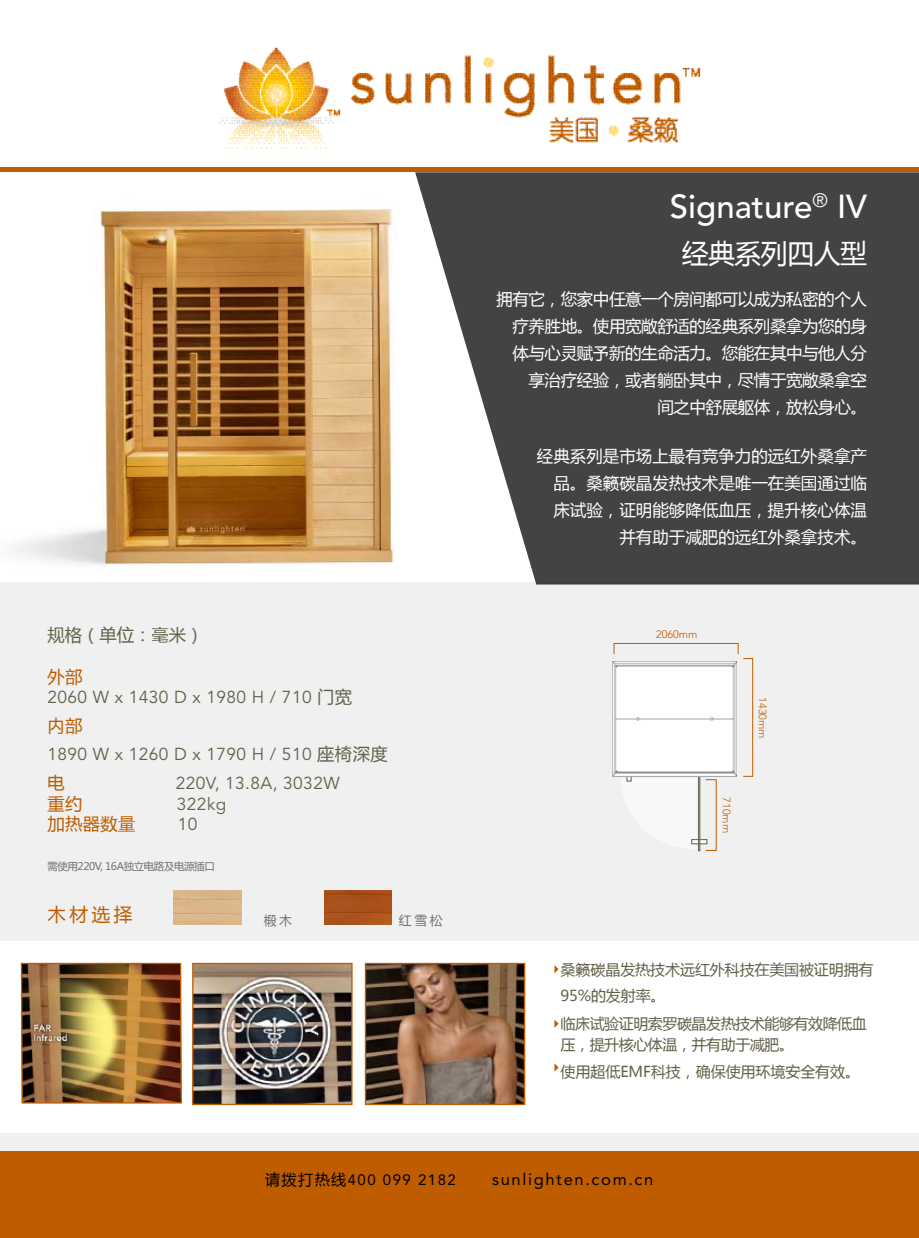
<style>
.page{position:relative;width:919px;height:1238px;background:#fff}
.page>*{position:absolute;margin:0;border:0;box-sizing:border-box;transform-origin:0 0}
.t1{font:500 33px "Avenir LT Std";color:#fff}
.t2{font:27px "Microsoft Ya Hei";letter-spacing:-.025em;color:#fff}
.t3{font:18.45px "Microsoft Ya Hei";color:#c05c00}
.t4{font:17.25px "Avenir LT Std";letter-spacing:.025em;color:#63614a}
.t5{font:17.25px "Microsoft Ya Hei";letter-spacing:.025em;color:#bf5c00}
.t6{font:17.25px "Microsoft Ya Hei";color:#63614a}
.t7{font:16.5px/27px "Microsoft Ya Hei";letter-spacing:-.025em;color:#fff;text-align:right}
.t8{font:16.5px/27px "Microsoft Ya Hei";color:#fff;text-align:right}
.t9{font:16.5px "Avenir LT Std";letter-spacing:.1em;color:#000}
.t10{font:15px/25.5px "Microsoft Ya Hei";letter-spacing:-.01em;color:#63614a}
.t11{font:15px/21px "Microsoft Ya Hei";letter-spacing:-.03em;color:#63614a}
.t12{font:15px "Avenir LT Std";letter-spacing:.1em;color:#000}
.t13{font:12.9px "Microsoft Ya Hei";color:#727171}
.t14{font:300 10.95px "Avenir LT Std";color:#bf5c00}
.t15{font:10.5px "Microsoft Ya Hei";letter-spacing:-.04em;color:#727171}
.s1{font-family:"Microsoft Ya Hei"}
</style>
<div class="page">
<img style="left:15px;top:208px;width:381px;height:357px">
<img style="left:219px;top:47px;width:482px;height:112px">
<div style="left:0;top:582px;width:918px;height:583px;background:#eff0ef"></div>
<div style="left:0;top:1151px;width:918px;height:86px;background:#bf5c00"></div>
<div style="left:0;top:167px;width:918px;height:5px;background:#bf5c00"></div>
<div style="left:0;top:941px;width:918px;height:191px;background:#fff"></div>
<img style="left:20px;top:962px;width:162px;height:142px">
<img style="left:194px;top:964px;width:156px;height:139px">
<div style="left:192px;top:962px;width:160px;height:143px;border:1px solid #bf5c00"></div>
<img style="left:367px;top:964px;width:156px;height:139px">
<div style="left:365px;top:962px;width:160px;height:143px;border:1px solid #bf5c00"></div>
<svg style="left:554px;top:965px;width:4px;height:8px"></svg>
<svg style="left:554px;top:1063px;width:4px;height:8px"></svg>
<svg style="left:554px;top:1019px;width:4px;height:8px"></svg>
<svg style="left:415px;top:172px;width:503px;height:412px;background:#595959"></svg>
<svg style="left:620px;top:776px;width:76px;height:69px"></svg>
<svg style="left:691px;top:839px;width:14px;height:5px"></svg>
<div style="left:698px;top:775px;width:2px;height:75px;border:1px solid #63614a"></div>
<div style="left:613px;top:643px;width:125px;height:11px;border:1px solid #bf5c00"></div>
<img style="left:612px;top:662px;width:124px;height:114px">
<img style="left:324px;top:890px;width:68px;height:34px">
<p class="t6" style="left:47px;top:623px;width:157px">规格（单位：毫米）</p>
<p class="t5" style="left:47px;top:664px;width:36px">外部</p>
<p class="t4" style="left:47px;top:687px;width:306px">2060 W x 1430 D x 1980 H / 710 <span class="s1">门宽</span></p>
<p class="t5" style="left:47px;top:714px;width:36px">内部</p>
<p class="t4" style="left:47px;top:744px;width:342px">1890 W x 1260 D x 1790 H / 510 <span class="s1">座椅深度</span></p>
<p class="t5" style="left:47px;top:771px;width:19px">电</p>
<p class="t4" style="left:176px;top:773px;width:165px">220V, 13.8A, 3032W</p>
<p class="t5" style="left:47px;top:791px;width:36px">重约</p>
<p class="t4" style="left:177px;top:793px;width:51px">322kg</p>
<p class="t5" style="left:47px;top:812px;width:89px">加热器数量</p>
<p class="t4" style="left:178px;top:814px;width:21px">10</p>
<p class="t15" style="left:47px;top:858px;width:169px">需使用220V, 16A独立电路及电源插口</p>
<p class="t3" style="left:47px;top:901px;width:86px">木材选择</p>
<p class="t13" style="left:264px;top:911px;width:30px">椴木</p>
<p class="t13" style="left:399px;top:911px;width:45px">红雪松</p>
<h1 class="t1" style="left:670px;top:188px;width:198px">Signature<sup>®</sup> IV</h1>
<h2 class="t2" style="left:682px;top:235px;width:186px">经典系列四人型</h2>
<p class="t7" style="left:496px;top:285px;width:372px">拥有它，您家中任意一个房间都可以成为私密的个人疗养胜地。使用宽敞舒适的经典系列桑拿为您的身体与心灵赋予新的生命活力。您能在其中与他人分享治疗经验，或者躺卧其中，尽情于宽敞桑拿空<br>间之中舒展躯体，放松身心。</p>
<p class="t8" style="left:536px;top:442px;width:331px">经典系列是市场上最有竞争力的远红外桑拿产品。桑籁碳晶发热技术是唯一在美国通过临床试验，证明能够降低血压，提升核心体温并有助于减肥的远红外桑拿技术。</p>
<p class="t14" style="left:656px;top:628px;width:43px">2060mm</p>
<p class="t14" style="left:732px;top:797px;width:37px;rotate:90deg">710mm</p>
<p class="t14" style="left:768px;top:697px;width:43px;rotate:90deg">1430mm</p>
<p class="t10" style="left:560px;top:956px;width:314px">桑籁碳晶发热技术远红外科技在美国被证明拥有<br>95%的发射率。</p>
<p class="t11" style="left:560px;top:1012px;width:307px">临床试验证明索罗碳晶发热技术能够有效降低血压，提升核心体温，并有助于减肥。</p>
<p class="t10" style="left:560px;top:1058px;width:301px">使用超低EMF科技，确保使用环境安全有效。</p>
<p class="t12" style="left:265px;top:1170px;width:192px"><span class="s1">请拨打热线</span>400 099 2182</p>
<p class="t9" style="left:492px;top:1169px;width:163px">sunlighten.com.cn</p>
</div>
